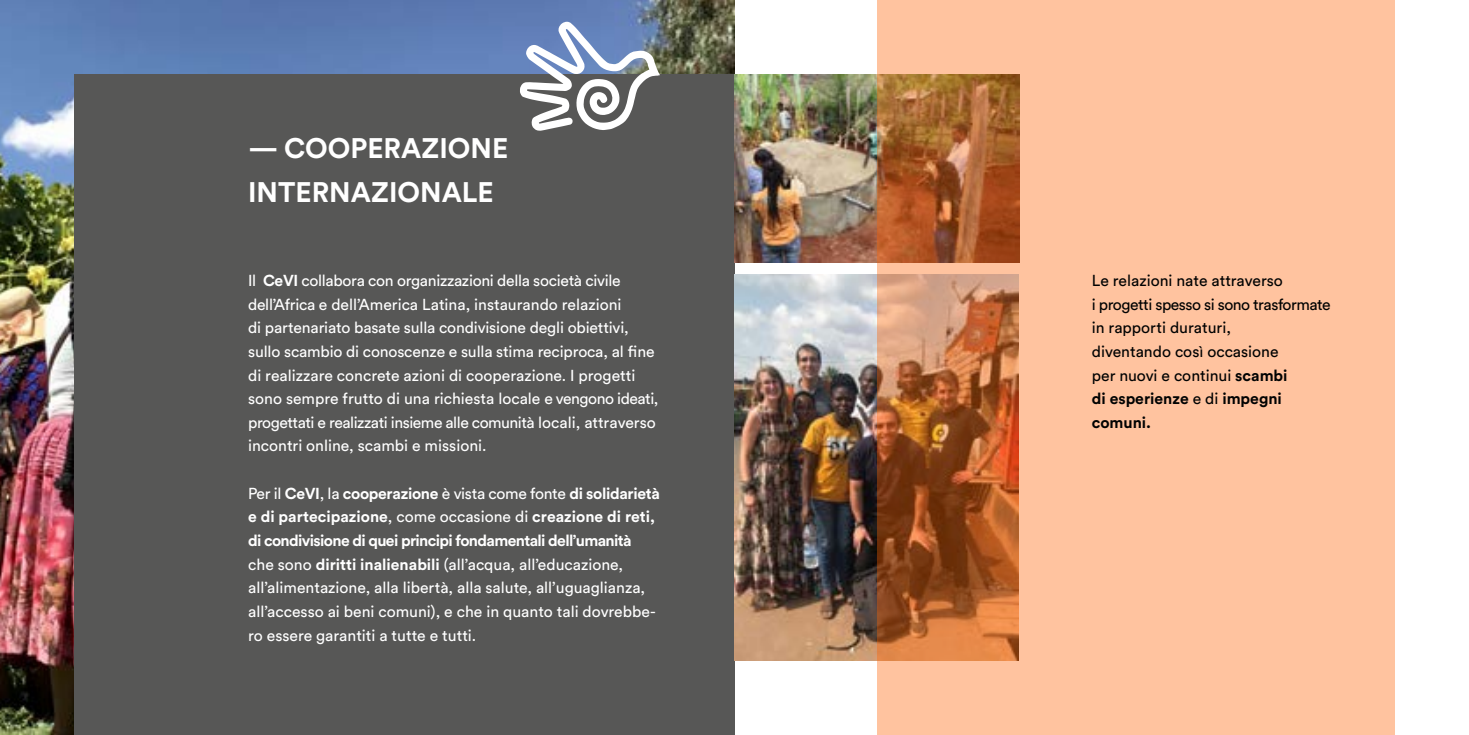
<style>
.page{position:relative;width:1469px;height:735px;background:#fff}
.page>*{position:absolute;margin:0;border:0;box-sizing:border-box;transform-origin:0 0}
.t1{font:700 28px/43.8px "Circular Std";color:#fff}
.t2{font:15.75px/23.6px "Circular Std";letter-spacing:-.005em;color:#fff}
.t3{font:15.75px/23.6px "Circular Std";color:#010202}
.s1{font-weight:700}
</style>
<div class="page">
<img style="left:0;top:0;width:734px;height:734px">
<div style="left:74px;top:74px;width:660px;height:660px;background:#575756"></div>
<img style="left:734px;top:74px;width:143px;height:189px">
<img style="left:734px;top:274px;width:143px;height:386px">
<svg style="left:877px;top:0;width:517px;height:734px;background:#e7a780"></svg>
<svg style="left:520px;top:22px;width:140px;height:109px"></svg>
<h1 class="t1" style="left:248px;top:126px;width:262px">— COOPERAZIONE<br>INTERNAZIONALE</h1>
<p class="t2" style="left:248px;top:268px;width:412px">Il <span class="s1">CeVI</span> collabora con organizzazioni della società civile dell’Africa e dell’America Latina, instaurando relazioni<br>di partenariato basate sulla condivisione degli obiettivi, sullo scambio di conoscenze e sulla stima reciproca, al fine di realizzare concrete azioni di cooperazione. I progetti sono sempre frutto di una richiesta locale e vengono ideati, progettati e realizzati insieme alle comunità locali, attraverso incontri online, scambi e missioni.</p>
<p class="t2" style="left:248px;top:481px;width:413px">Per il <span class="s1">CeVI</span>, la <span class="s1">cooperazione</span> è vista come fonte <span class="s1">di solidarietà e di partecipazione</span>, come occasione di <span class="s1">creazione di reti, di condivisione di quei principi fondamentali dell’umanità </span>che sono <span class="s1">diritti inalienabili</span> (all’acqua, all’educazione, all’alimentazione, alla libertà, alla salute, all’uguaglianza, all’accesso ai beni comuni), e che in quanto tali dovrebbe&shy;ro essere garantiti a tutte e tutti.</p>
<p class="t3" style="left:1091px;top:268px;width:240px">Le relazioni nate attraverso<br>i progetti spesso si sono trasformate in rapporti duraturi,<br>diventando così occasione<br>per nuovi e continui <span class="s1">scambi<br>di esperienze</span> e di <span class="s1">impegni comuni.</span></p>
</div>
